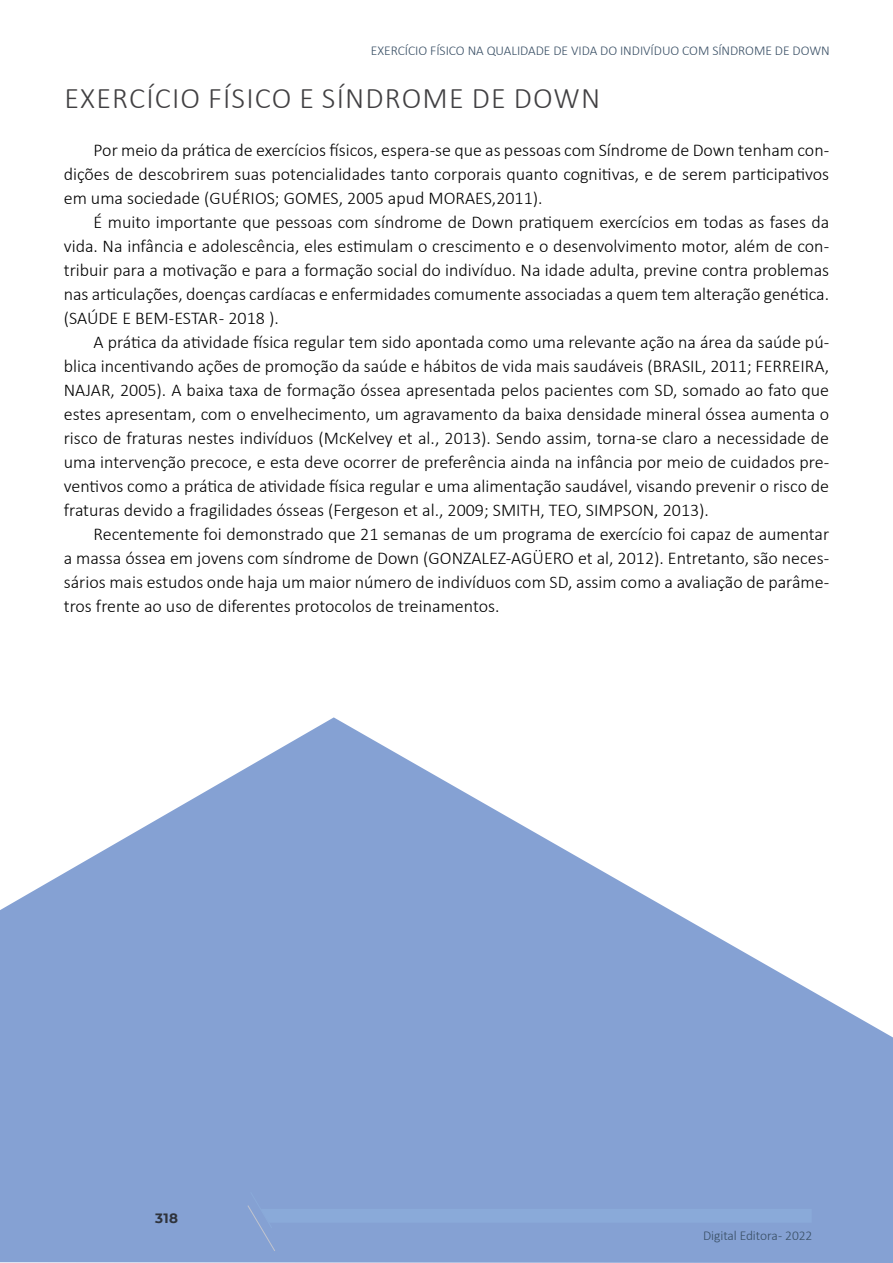
<style>
.page{position:relative;width:893px;height:1263px;background:#fff}
.page>*{position:absolute;margin:0;border:0;box-sizing:border-box;transform-origin:0 0}
.t1{font:300 30px "Calibri";letter-spacing:.04em;color:#414042}
.t2{font:300 18px/24px "Calibri";color:#000;text-align:justify}
.t3{font:300 13.5px "Calibri";letter-spacing:-.005em;color:#384e64}
.t4{font:700 13.5px "Montserrat";color:#2e333c}
</style>
<div class="page">
<svg style="left:0;top:717px;width:893px;height:546px;fill:#85a1d3"></svg>
<svg style="left:247px;top:1191px;width:565px;height:61px;background:#86a3d4"></svg>
<p class="t3" style="left:371px;top:42px;width:460px">EXERCÍCIO FÍSICO NA QUALIDADE DE VIDA DO INDIVÍDUO COM SÍNDROME DE DOWN</p>
<h1 class="t1" style="left:64px;top:79px;width:537px">EXERCÍCIO FÍSICO E SÍNDROME DE DOWN</h1>
<p class="t2" style="left:64px;top:137px;width:767px;text-indent:30px">Por meio da prática de exercícios físicos, espera-se que as pessoas com Síndrome de Down tenham con&shy;dições de descobrirem suas potencialidades tanto corporais quanto cognitivas, e de serem participativos em uma sociedade (GUÉRIOS; GOMES, 2005 apud MORAES,2011).</p>
<p class="t2" style="left:64px;top:209px;width:767px;text-indent:30px">É muito importante que pessoas com síndrome de Down pratiquem exercícios em todas as fases da vida. Na infância e adolescência, eles estimulam o crescimento e o desenvolvimento motor, além de con&shy;tribuir para a motivação e para a formação social do indivíduo. Na idade adulta, previne contra problemas nas articulações, doenças cardíacas e enfermidades comumente associadas a quem tem alteração genética. (SAÚDE E BEM-ESTAR - 2018 ).</p>
<p class="t2" style="left:64px;top:329px;width:767px;text-indent:30px">A prática da atividade física regular tem sido apontada como uma relevante ação na área da saúde pú&shy;blica incentivando ações de promoção da saúde e hábitos de vida mais saudáveis (BRASIL, 2011; FERREIRA, NAJAR, 2005). A baixa taxa de formação óssea apresentada pelos pacientes com SD, somado ao fato que estes apresentam, com o envelhecimento, um agravamento da baixa densidade mineral óssea aumenta o risco de fraturas nestes indivíduos (McKelvey et al., 2013). Sendo assim, torna-se claro a necessidade de uma intervenção precoce, e esta deve ocorrer de preferência ainda na infância por meio de cuidados pre&shy;ventivos como a prática de atividade física regular e uma alimentação saudável, visando prevenir o risco de fraturas devido a fragilidades ósseas (Fergeson et al., 2009; SMITH, TEO, SIMPSON, 2013).</p>
<p class="t2" style="left:64px;top:521px;width:767px;text-indent:30px">Recentemente foi demonstrado que 21 semanas de um programa de exercício foi capaz de aumentar a massa óssea em jovens com síndrome de Down (GONZALEZ-AGÜERO et al, 2012). Entretanto, são neces&shy;sários mais estudos onde haja um maior número de indivíduos com SD, assim como a avaliação de parâme&shy;tros frente ao uso de diferentes protocolos de treinamentos.</p>
<p class="t4" style="left:155px;top:1208px;width:24px">318</p>
<p class="t3" style="left:703px;top:1227px;width:111px">Digital Editora - 2022</p>
</div>
